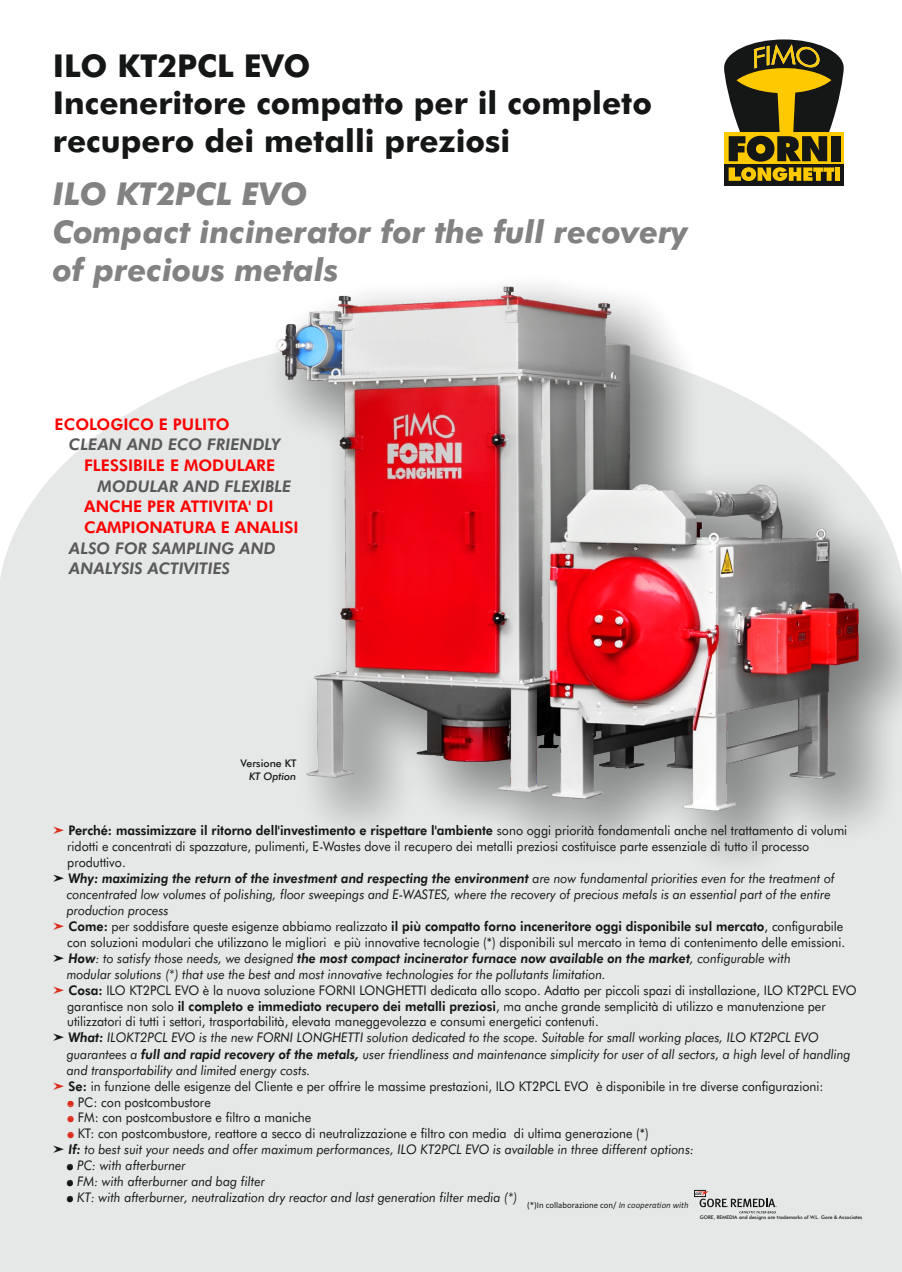
<style>
.page{position:relative;width:902px;height:1272px;background:#fff}
.page>*{position:absolute;margin:0;border:0;box-sizing:border-box;transform-origin:0 0}
.t1{font:700 31.5px/37.8px "Futura BT";color:#151616}
.t2{font:italic 700 31.5px/38px "Futura BT";color:#818281}
.t3{font:800 16.05px/20.7px "Futura BT";color:#f00}
.t4{font:italic 800 16.05px/20.7px "Futura BT";color:#595959}
.t5{font:13.35px "Futura BT";color:#151616;scale:.94 1}
.t6{font:italic 13.35px "Futura BT";color:#151616;scale:.94 1}
.t7{font:800 13.35px "Futura BT";color:#151616;scale:.94 1}
.t8{font:italic 800 13.35px "Futura BT";color:#151616;scale:.94 1}
.t9{font:500 10.5px "Futura BT";color:#151616}
.t10{font:italic 500 10.5px "Futura BT";color:#151616}
.t11{font:8.85px "Calibri";color:#151616}
.t12{font:500 4.95px "Futura BT";color:#151616}
.s1{font-family:"MS P Gothic";font-weight:400;color:#dd2b1c}
.s2{font-weight:400}
.s3{font-family:"MS P Gothic";font-weight:400;font-style:normal}
.s4{font-family:"MS P Gothic";color:#dd2b1c}
.s5{font-weight:800}
.s6{font-family:"MS P Gothic";font-style:normal}
.s7{color:#dd2b1c}
.s8{font-style:italic;color:#262626}
</style>
<div class="page">
<div style="left:0;top:443px;width:901px;height:828px;background:#e6e7e7"></div>
<div style="left:724px;top:140px;width:119px;height:46px;background:#151616"></div>
<svg style="left:724px;top:39px;width:119px;height:142px"></svg>
<div style="left:87px;top:227px;width:814px;height:694px;background:#151616;opacity:.49"></div>
<img style="left:139px;top:285px;width:762px;height:533px">
<div style="left:694px;top:1190px;width:11px;height:6px;border:1px solid #151616"></div>
<svg style="left:695px;top:1191px;width:81px;height:22px;background:#bebdbd"></svg>
<svg style="left:68px;top:1100px;width:5px;height:5px"></svg>
<svg style="left:68px;top:1116px;width:5px;height:5px"></svg>
<svg style="left:68px;top:1132px;width:5px;height:5px"></svg>
<svg style="left:67px;top:1164px;width:6px;height:6px"></svg>
<svg style="left:67px;top:1180px;width:6px;height:6px"></svg>
<svg style="left:67px;top:1196px;width:6px;height:5px"></svg>
<h1 class="t1" style="left:53px;top:49px;width:600px">ILO KT2PCL EVO<br>Inceneritore compatto per il completo recupero dei metalli preziosi</h1>
<h1 class="t2" style="left:53px;top:178px;width:636px">ILO KT2PCL EVO<br>Compact incinerator for the full recovery of precious metals</h1>
<p class="t3" style="left:55px;top:415px;width:176px">ECOLOGICO E PULITO</p>
<p class="t4" style="left:69px;top:435px;width:213px">CLEAN AND ECO FRIENDLY</p>
<p class="t3" style="left:84px;top:456px;width:192px">FLESSIBILE E MODULARE</p>
<p class="t4" style="left:98px;top:477px;width:195px">MODULAR AND FLEXIBLE</p>
<p class="t3" style="left:84px;top:498px;width:216px">ANCHE PER ATTIVITA' DI<br>CAMPIONATURA E ANALISI</p>
<p class="t4" style="left:69px;top:539px;width:208px">ALSO FOR SAMPLING AND<br>ANALYSIS ACTIVITIES</p>
<p class="t9" style="left:240px;top:759px;width:57px">Versione KT</p>
<p class="t10" style="left:249px;top:771px;width:49px">KT Option</p>
<p class="t7" style="left:52px;top:824px;width:847px"><span class="s1">➤</span> Perché: massimizzare il ritorno dell'investimento e rispettare l'ambiente <span class="s2">sono oggi priorità fondamentali anche nel trattamento di volumi</span></p>
<p class="t5" style="left:67px;top:840px;width:791px">ridotti e concentrati di spazzature, pulimenti, E-Wastes dove il recupero dei metalli preziosi costituisce parte essenziale di tutto il processo</p>
<p class="t5" style="left:67px;top:856px;width:64px">produttivo.</p>
<p class="t8" style="left:52px;top:872px;width:833px"><span class="s3">➤</span> Why: maximizing the return of the investment and respecting the environment <span class="s2">are now fundamental priorities even for the treatment of</span></p>
<p class="t6" style="left:67px;top:888px;width:814px">concentrated low volumes of polishing, floor sweepings and E-WASTES, where the recovery of precious metals is an essential part of the entire</p>
<p class="t6" style="left:67px;top:904px;width:110px">production process</p>
<p class="t7" style="left:52px;top:920px;width:842px"><span class="s1">➤</span> Come: <span class="s2">per soddisfare queste esigenze abbiamo realizzato</span> il più compatto forno inceneritore oggi disponibile sul mercato<span class="s2">, configurabile</span></p>
<p class="t5" style="left:67px;top:936px;width:829px">con soluzioni modulari che utilizzano le migliori e più innovative tecnologie (*) disponibili sul mercato in tema di contenimento delle emissioni.</p>
<p class="t8" style="left:52px;top:952px;width:787px"><span class="s3">➤</span> How<span class="s2">: to satisfy those needs, we designed</span> the most compact incinerator furnace now available on the market<span class="s2">, configurable with</span></p>
<p class="t6" style="left:67px;top:968px;width:575px">modular solutions (*) that use the best and most innovative technologies for the pollutants limitation.</p>
<p class="t5" style="left:52px;top:984px;width:856px"><span class="s4">➤</span> <span class="s5">Cosa:</span> ILO KT2PCL EVO è la nuova soluzione FORNI LONGHETTI dedicata allo scopo. Adatto per piccoli spazi di installazione, ILO KT2PCL EVO</p>
<p class="t5" style="left:67px;top:1000px;width:808px">garantisce non solo <span class="s5">il completo e immediato recupero dei metalli preziosi</span>, ma anche grande semplicità di utilizzo e manutenzione per</p>
<p class="t5" style="left:67px;top:1016px;width:567px">utilizzatori di tutti i settori, trasportabilità, elevata maneggevolezza e consumi energetici contenuti.</p>
<p class="t6" style="left:52px;top:1032px;width:816px"><span class="s6">➤</span> <span class="s5">What:</span> ILOKT2PCL EVO is the new FORNI LONGHETTI solution dedicated to the scope. Suitable for small working places, ILO KT2PCL EVO</p>
<p class="t6" style="left:67px;top:1048px;width:835px">guarantees a <span class="s5">full and rapid recovery of the metals,</span> user friendliness and maintenance simplicity for user of all sectors, a high level of handling</p>
<p class="t6" style="left:67px;top:1064px;width:261px">and transportability and limited energy costs.</p>
<p class="t5" style="left:52px;top:1080px;width:821px"><span class="s4">➤</span> <span class="s5">Se:</span> in funzione delle esigenze del Cliente e per offrire le massime prestazioni, ILO KT2PCL EVO è disponibile in tre diverse configurazioni:</p>
<p class="t5" style="left:67px;top:1096px;width:154px"><span class="s7">o</span> PC: con postcombustore</p>
<p class="t5" style="left:67px;top:1112px;width:261px"><span class="s7">o</span> FM: con postcombustore e filtro a maniche</p>
<p class="t5" style="left:67px;top:1128px;width:620px"><span class="s7">o</span> KT: con postcombustore, reattore a secco di neutralizzazione e filtro con media di ultima generazione (*)</p>
<p class="t6" style="left:52px;top:1144px;width:684px"><span class="s6">➤</span> <span class="s5">If:</span> to best suit your needs and offer maximum performances, ILO KT2PCL EVO is available in three different options:</p>
<p class="t6" style="left:67px;top:1160px;width:128px">o PC: with afterburner</p>
<p class="t6" style="left:67px;top:1176px;width:212px">o FM: with afterburner and bag filter</p>
<p class="t6" style="left:67px;top:1192px;width:481px">o KT: with afterburner, neutralization dry reactor and last generation filter media (*)</p>
<p class="t11" style="left:527px;top:1201px;width:163px">(*)In collaborazione con/ <span class="s8">In cooperation with</span></p>
<p class="t12" style="left:699px;top:1215px;width:164px">GORE, REMEDIA and designs are trademarks of W.L. Gore &amp; Associates</p>
</div>
